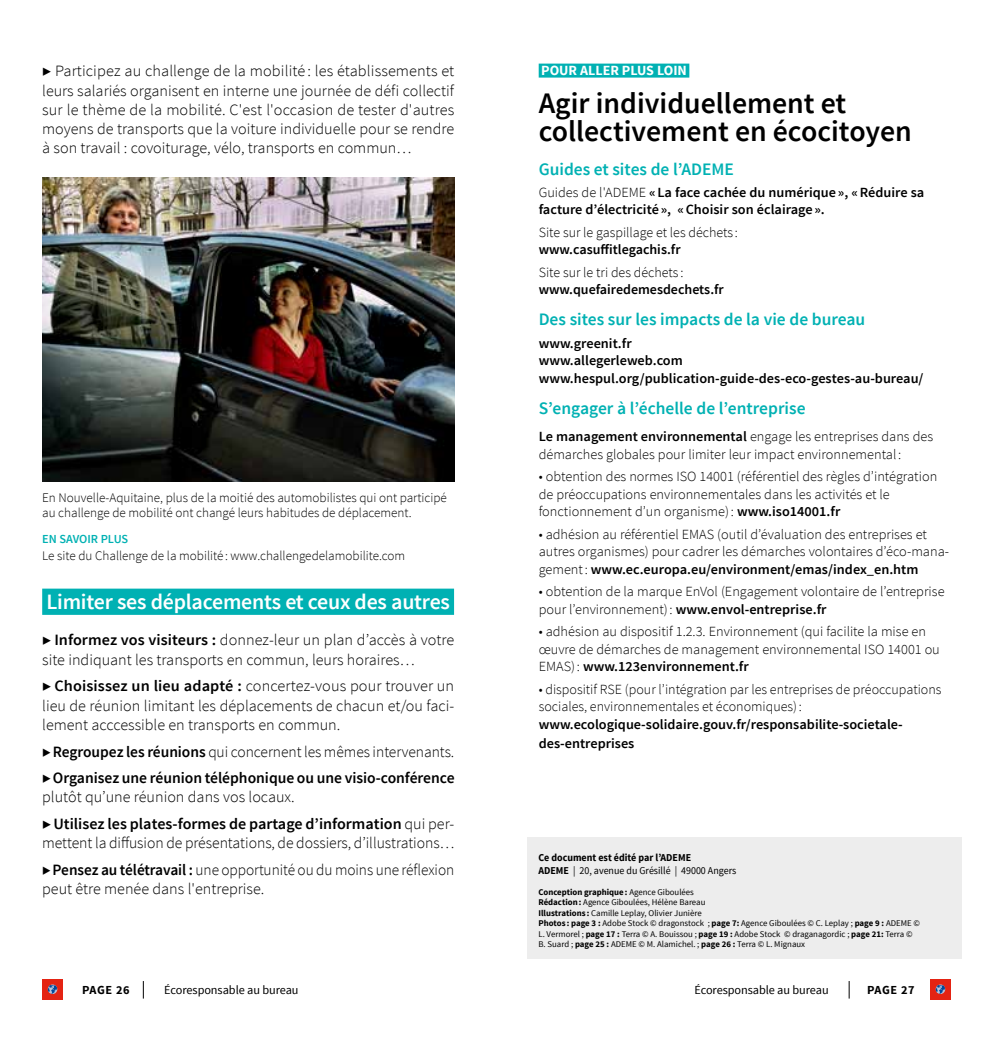
<style>
.page{position:relative;width:993px;height:1042px;background:#fff}
.page>*{position:absolute;margin:0;border:0;box-sizing:border-box;transform-origin:0 0}
.t1{font:600 29.75px/28px "Source Sans Pro";color:#000}
.t2{font:600 21.88px "Source Sans Pro";letter-spacing:-.01em;color:#fff}
.t3{font:600 17.5px "Source Sans Pro";color:#00b1b3}
.t4{font:300 15.75px/19.2px "Source Sans Pro";color:#000;text-align:justify}
.t5{font:600 15.75px/26.8px "Source Sans Pro";color:#000}
.t6{font:300 14px/17.5px "Source Sans Pro";color:#000}
.t7{font:600 14px/17.5px "Source Sans Pro";color:#000}
.t8{font:700 14px "Source Sans Pro";color:#fff}
.t9{font:300 13.12px/14.9px "Source Sans Pro";color:#000}
.t10{font:12.25px "Source Sans Pro";letter-spacing:-.005em;color:#000}
.t11{font:700 12.25px "Source Sans Pro";letter-spacing:.045em;color:#000}
.t12{font:600 12.25px "Source Sans Pro";color:#00b1b3}
.t13{font:700 10.5px/12.6px "Source Sans Pro";color:#000;scale:.95 1}
.t14{font:8.75px/10.5px "Source Sans Pro";color:#000}
.s1{font-weight:600}
.s2{font-weight:300}
.s3{font-weight:400}
.s4{font-weight:700}
</style>
<div class="page">
<svg style="left:143px;top:981px;width:1px;height:17px"></svg>
<div style="left:42px;top:979px;width:21px;height:21px;background:#e42313"></div>
<svg style="left:48px;top:984px;width:9px;height:10px"></svg>
<svg style="left:848px;top:981px;width:1px;height:17px"></svg>
<div style="left:929px;top:979px;width:21px;height:21px;background:#e42313"></div>
<svg style="left:935px;top:984px;width:9px;height:10px"></svg>
<div style="left:42px;top:588px;width:412px;height:27px;background:#00b1b3"></div>
<img style="left:42px;top:177px;width:412px;height:305px">
<div style="left:538px;top:64px;width:151px;height:14px;background:#00b1b3"></div>
<div style="left:527px;top:837px;width:434px;height:121px;background:#ededed"></div>
<p class="t4" style="left:42px;top:62px;width:413px">▶ Participez au challenge de la mobilité : les établissements et leurs salariés organisent en interne une journée de défi collectif sur le thème de la mobilité. C'est l'occasion de tester d'autres moyens de transports que la voiture individuelle pour se rendre à son travail : covoiturage, vélo, transports en commun…</p>
<p class="t9" style="left:42px;top:490px;width:406px">En Nouvelle-Aquitaine, plus de la moitié des automobilistes qui ont participé au challenge de mobilité ont changé leurs habitudes de déplacement.</p>
<p class="t12" style="left:42px;top:531px;width:88px">EN SAVOIR PLUS</p>
<p class="t9" style="left:42px;top:548px;width:364px">Le site du Challenge de la mobilité : www.challengedelamobilite.com</p>
<h2 class="t2" style="left:46px;top:588px;width:405px">Limiter ses déplacements et ceux des autres</h2>
<p class="t4" style="left:42px;top:630px;width:413px">▶ <span class="s1">Informez vos visiteurs :</span> donnez-leur un plan d’accès à votre site indiquant les transports en commun, leurs horaires…</p>
<p class="t4" style="left:42px;top:676px;width:413px">▶ <span class="s1">Choisissez un lieu adapté :</span> concertez-vous pour trouver un lieu de réunion limitant les déplacements de chacun et/ou faci&shy;lement acccessible en transports en commun.</p>
<p class="t5" style="left:42px;top:738px;width:414px"><span class="s2">▶</span> Regroupez les réunions <span class="s2">qui concernent les mêmes intervenants. ▶</span> Organisez une réunion téléphonique ou une visio-conférence</p>
<p class="t5" style="left:42px;top:784px;width:413px"><span class="s2">plutôt qu’une réunion dans vos locaux.<br>▶</span> Utilisez les plates-formes de partage d’information <span class="s2">qui per-</span></p>
<p class="t4" style="left:42px;top:830px;width:413px;line-height:26.8px">mettent la diffusion de présentations, de dossiers, d’illustrations… ▶ <span class="s1">Pensez au télétravail :</span> une opportunité ou du moins une réflexion</p>
<p class="t4" style="left:42px;top:879px;width:224px">peut être menée dans l'entreprise.</p>
<p class="t8" style="left:541px;top:61px;width:147px">POUR ALLER PLUS LOIN</p>
<h1 class="t1" style="left:538px;top:90px;width:374px">Agir individuellement et collectivement en écocitoyen</h1>
<p class="t3" style="left:538px;top:158px;width:197px">Guides et sites de l’ADEME</p>
<p class="t7" style="left:538px;top:184px;width:387px"><span class="s2">Guides de l'ADEME</span> «La face cachée du numérique», «Réduire sa facture d’électricité», «Choisir son éclairage».</p>
<p class="t6" style="left:538px;top:224px;width:201px">Site sur le gaspillage et les déchets :</p>
<p class="t7" style="left:538px;top:241px;width:143px">www.casuffitlegachis.fr</p>
<p class="t6" style="left:538px;top:264px;width:146px">Site sur le tri des déchets :</p>
<p class="t7" style="left:538px;top:281px;width:187px">www.quefairedemesdechets.fr</p>
<p class="t3" style="left:538px;top:309px;width:328px">Des sites sur les impacts de la vie de bureau</p>
<p class="t7" style="left:538px;top:335px;width:386px">www.greenit.fr<br>www.allegerleweb.com www.hespul.org/publication-guide-des-eco-gestes-au-bureau/</p>
<p class="t3" style="left:538px;top:397px;width:268px">S’engager à l’échelle de l’entreprise</p>
<p class="t6" style="left:538px;top:428px;width:396px"><span class="s1">Le management environnemental</span> engage les entreprises dans des démarches globales pour limiter leur impact environnemental :</p>
<p class="t6" style="left:538px;top:468px;width:400px">• obtention des normes ISO 14001 (référentiel des règles d’intégration de préoccupations environnementales dans les activités et le fonctionnement d’un organisme): <span class="s1">www.iso14001.fr</span></p>
<p class="t6" style="left:538px;top:525px;width:412px">• adhésion au référentiel EMAS (outil d’évaluation des entreprises et autres organismes) pour cadrer les démarches volontaires d’éco-mana&shy;gement: <span class="s1">www.ec.europa.eu/environment/emas/index_en.htm</span></p>
<p class="t6" style="left:538px;top:583px;width:407px">• obtention de la marque EnVol (Engagement volontaire de l’entreprise pour l’environnement): <span class="s1">www.envol-entreprise.fr</span></p>
<p class="t6" style="left:538px;top:623px;width:402px">• adhésion au dispositif 1.2.3. Environnement (qui facilite la mise en œuvre de démarches de management environnemental ISO 14001 ou<br>EMAS): <span class="s1">www.123environnement.fr</span></p>
<p class="t6" style="left:538px;top:680px;width:404px">• dispositif RSE (pour l’intégration par les entreprises de préoccupations sociales, environnementales et économiques):</p>
<p class="t7" style="left:538px;top:715px;width:365px;line-height:19.2px">www.ecologique-solidaire.gouv.fr/responsabilite-societale&shy;des-entreprises</p>
<p class="t13" style="left:538px;top:851px;width:210px">Ce document est édité par l’ADEME<br>ADEME <span class="s3">| 20, avenue du Grésillé | 49000 Angers</span></p>
<p class="t14" style="left:538px;top:886px;width:383px"><span class="s4">Conception graphique:</span> Agence Giboulées<br><span class="s4">Rédaction:</span> Agence Giboulées, Hélène Bareau<br><span class="s4">Illustrations :</span> Camille Leplay, Olivier Junière<br><span class="s4">Photos : page 3 :</span> Adobe Stock © dragonstock ; <span class="s4">page 7:</span> Agence Giboulées © C. Leplay ; <span class="s4">page 9 :</span> ADEME © L. Vermorel ; <span class="s4">page 17 :</span> Terra © A. Bouissou ; <span class="s4">page 19 :</span> Adobe Stock © draganagordic ; <span class="s4">page 21:</span> Terra © B. Suard ; <span class="s4">page 25 :</span> ADEME © M. Alamichel. ; <span class="s4">page 26 :</span> Terra © L. Mignaux</p>
<p class="t11" style="left:82px;top:981px;width:49px">PAGE 26</p>
<p class="t10" style="left:164px;top:982px;width:136px">Écoresponsable au bureau</p>
<p class="t10" style="left:694px;top:982px;width:136px">Écoresponsable au bureau</p>
<p class="t11" style="left:866px;top:981px;width:49px">PAGE 27</p>
</div>
